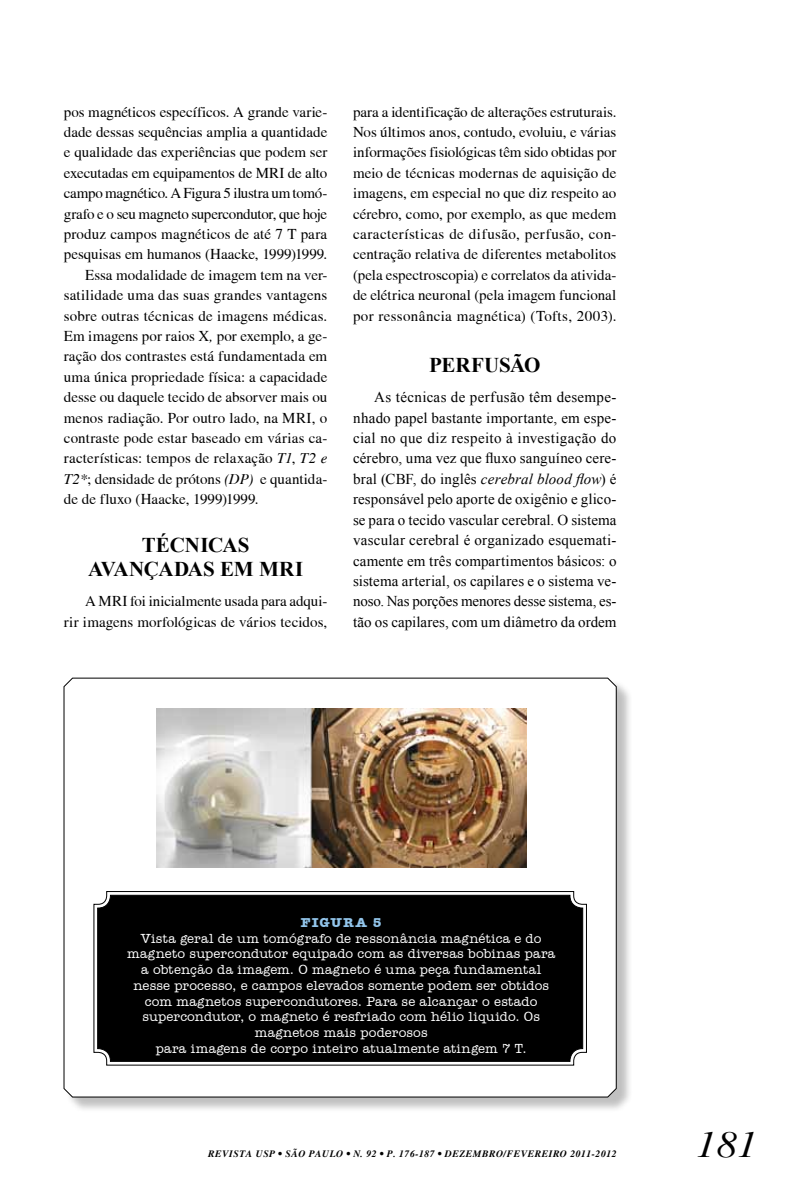
<style>
.page{position:relative;width:808px;height:1191px;background:#fff}
.page>*{position:absolute;margin:0;border:0;box-sizing:border-box;transform-origin:0 0}
.t1{font:italic 37.5px "Times";color:#000;scale:1.1 1}
.t2{font:700 21px/24px "Times New Roman";letter-spacing:-.01em;color:#000;text-align:center}
.t3{font:15px/20.4px "Times";letter-spacing:.005em;color:#000;text-align:right}
.t4{font:15px/20.4px "Times New Roman";color:#000;text-align:justify}
.t5{font:15px "Times";letter-spacing:-.02em;color:#000}
.t6{font:500 13.5px/15.8px "Amer Typewriter IT Cby BT";letter-spacing:.015em;color:#fff;text-align:center}
.t7{font:700 13.5px "Amer Typewriter IT Cby BT";letter-spacing:.09em;color:#92c5eb}
.t8{font:italic 700 9.75px "Times";letter-spacing:.05em;color:#000}
.s1{font-style:italic}
</style>
<div class="page">
<div style="left:65px;top:679px;width:568px;height:434px;background:#000;opacity:.25"></div>
<svg style="left:63px;top:677px;width:554px;height:420px"></svg>
<svg style="left:93px;top:890px;width:494px;height:175px"></svg>
<div style="left:97px;top:894px;width:486px;height:168px;background:#000"></div>
<img style="left:156px;top:708px;width:370px;height:160px">
<p class="t3" style="left:64px;top:101px;width:265px">pos magnéticos específicos. A grande varie-</p>
<p class="t3" style="left:64px;top:122px;width:265px">dade dessas sequências amplia a quantidade</p>
<p class="t3" style="left:64px;top:142px;width:265px">e qualidade das experiências que podem ser</p>
<p class="t3" style="left:64px;top:162px;width:265px">executadas em equipamentos de MRI de alto</p>
<p class="t5" style="left:64px;top:185px;width:265px">campo magnético. A Figura 5 ilustra um tomó-</p>
<p class="t5" style="left:64px;top:205px;width:265px">grafo e o seu magneto supercondutor, que hoje</p>
<p class="t3" style="left:64px;top:224px;width:265px">produz campos magnéticos de até 7 T para</p>
<p class="t3" style="left:64px;top:244px;width:265px">pesquisas em humanos (Haacke, 1999)1999.</p>
<p class="t3" style="left:85px;top:264px;width:244px">Essa modalidade de imagem tem na ver-</p>
<p class="t3" style="left:64px;top:285px;width:265px">satilidade uma das suas grandes vantagens</p>
<p class="t3" style="left:64px;top:305px;width:265px">sobre outras técnicas de imagens médicas.</p>
<p class="t3" style="left:64px;top:326px;width:265px">Em imagens por raios x<span class="s1">,</span> por exemplo, a ge-</p>
<p class="t3" style="left:64px;top:346px;width:265px">ração dos contrastes está fundamentada em</p>
<p class="t3" style="left:64px;top:366px;width:265px">uma única propriedade física: a capacidade</p>
<p class="t3" style="left:64px;top:387px;width:265px">desse ou daquele tecido de absorver mais ou</p>
<p class="t3" style="left:64px;top:407px;width:265px">menos radiação. Por outro lado, na MRI, o</p>
<p class="t3" style="left:64px;top:428px;width:265px">contraste pode estar baseado em várias ca-</p>
<p class="t3" style="left:64px;top:448px;width:265px">racterísticas: tempos de relaxação <span class="s1">T1</span>, <span class="s1">T2 e</span></p>
<p class="t3" style="left:64px;top:468px;width:265px"><span class="s1">T2*</span>; densidade de prótons <span class="s1">(DP)</span> e quantida-</p>
<p class="t3" style="left:64px;top:489px;width:196px">de de fluxo (Haacke, 1999)1999.</p>
<h2 class="t2" style="left:88px;top:532px;width:217px">TÉCNICAS<br>AVANÇADAS EM MRI</h2>
<p class="t3" style="left:64px;top:591px;width:265px">A MRI foi inicialmente usada para adqui-<br>rir imagens morfológicas de vários tecidos,</p>
<p class="t3" style="left:353px;top:101px;width:265px;text-align:justify">para a identificação de alterações estruturais.<br>Nos últimos anos, contudo, evoluiu, e várias informações fisiológicas têm sido obtidas por meio de técnicas modernas de aquisição de imagens, em especial no que diz respeito ao cérebro, como, por exemplo, as que medem características de difusão, perfusão, con&shy;centração relativa de diferentes metabolitos (pela espectroscopia) e correlatos da ativida&shy;de elétrica neuronal (pela imagem funcional por ressonância magnética) (Tofts, 2003).</p>
<h2 class="t2" style="left:429px;top:352px;width:113px">PERFUSÃO</h2>
<p class="t4" style="left:353px;top:387px;width:265px;text-indent:21px">As técnicas de perfusão têm desempe&shy;nhado papel bastante importante, em espe&shy;cial no que diz respeito à investigação do cérebro, uma vez que fluxo sanguíneo cere&shy;bral (CBF, do inglês <span class="s1">cerebral blood flow</span>) é responsável pelo aporte de oxigênio e glico&shy;se para o tecido vascular cerebral. O sistema vascular cerebral é organizado esquemati&shy;camente em três compartimentos básicos: o sistema arterial, os capilares e o sistema ve&shy;noso. Nas porções menores desse sistema, es&shy;tão os capilares, com um diâmetro da ordem</p>
<p class="t7" style="left:301px;top:913px;width:82px">FIGURA 5</p>
<p class="t6" style="left:127px;top:930px;width:430px">Vista geral de um tomógrafo de ressonância magnética e do magneto supercondutor equipado com as diversas bobinas para a obtenção da imagem. O magneto é uma peça fundamental nesse processo, e campos elevados somente podem ser obtidos com magnetos supercondutores. Para se alcançar o estado supercondutor, o magneto é resfriado com hélio liquido. Os magnetos mais poderosos<br>para imagens de corpo inteiro atualmente atingem 7 T.</p>
<p class="t8" style="left:208px;top:1148px;width:313px">REVISTA USP • SÃO PAULO • N. 92 • P. 176-187 • DEZEMBRO/FEVEREIR</p>
<p class="t8" style="left:560px;top:1148px;width:58px">O 2011-2012</p>
<h1 class="t1" style="left:696px;top:1124px;width:58px">181</h1>
</div>
